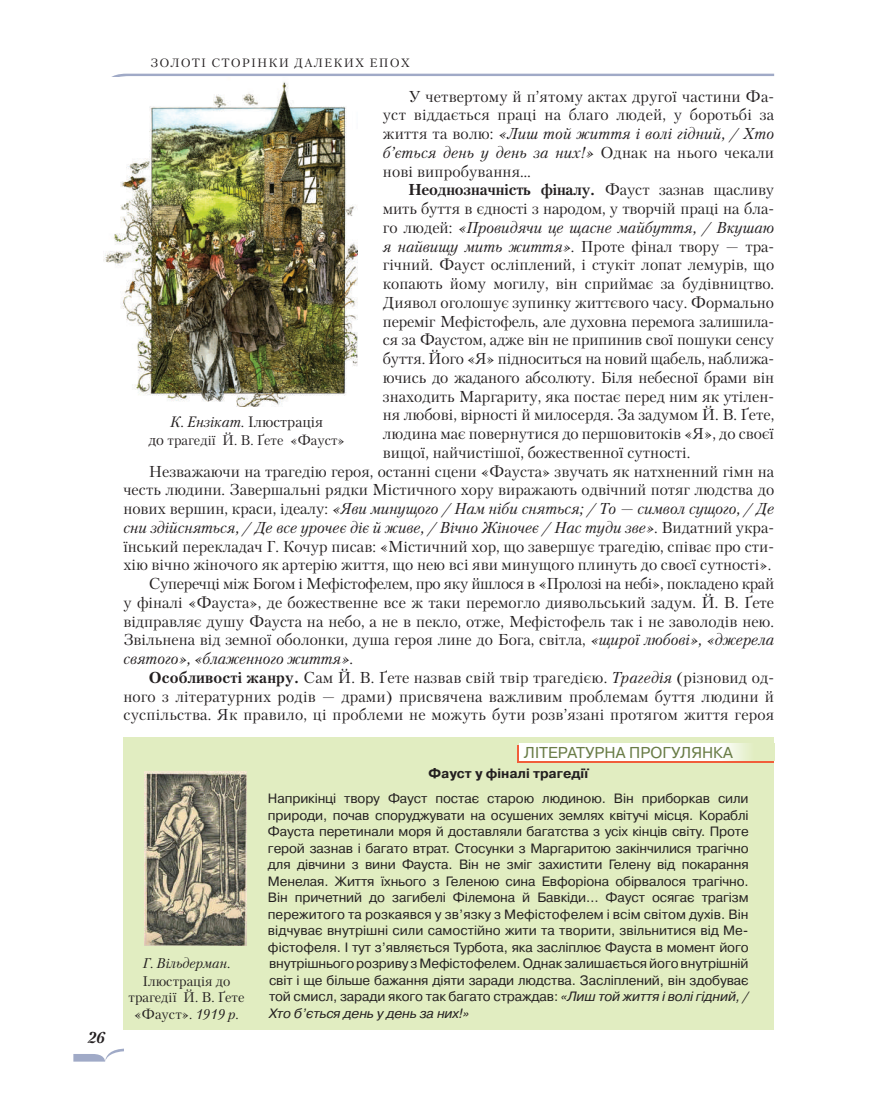
<style>
.page{position:relative;width:872px;height:1106px;background:#fff}
.page>*{position:absolute;margin:0;border:0;box-sizing:border-box;transform-origin:0 0}
.t1{font:15.75px/18.8px "Petersburg C";color:#231f20;text-align:justify}
.t2{font:italic 15.75px "Petersburg C";color:#231f20}
.t3{font:15.75px "Petersburg C";letter-spacing:-.02em;color:#231f20}
.t4{font:700 15.75px "Petersburg C";letter-spacing:-.01em;color:#231f20}
.t5{font:15.75px "Pragmatica C";color:#697c46}
.t6{font:italic 700 15.75px "Petersburg C";color:#231f20}
.t7{font:italic 15px "Petersburg C";color:#231f20}
.t8{font:13.95px/16.5px "Petersburg C";color:#231f20;text-align:center}
.t9{font:italic 13.95px "Petersburg C";color:#231f20}
.t10{font:13.5px/16.5px "Pragmatica C";letter-spacing:-.01em;color:#231f20}
.t11{font:700 13.5px "Pragmatica C";color:#231f20}
.t12{font:12px "Petersburg C";color:#231f20}
.s1{font-style:italic}
.s2{font-weight:400}
.s3{font-style:normal}
.s4{font-weight:700}
.s5{font-size:15px}
</style>
<div class="page">
<svg style="left:73px;top:1048px;width:50px;height:13px"></svg>
<svg style="left:111px;top:74px;width:663px;height:3px"></svg>
<div style="left:123px;top:737px;width:651px;height:292px;background:#e1edc1"></div>
<svg style="left:517px;top:745px;width:257px;height:17px"></svg>
<div style="left:519px;top:743px;width:188px;height:17px;background:#fff"></div>
<div style="left:701px;top:743px;width:73px;height:17px;background:linear-gradient(to right,#fff,#dae9b3)"></div>
<img style="left:104px;top:82px;width:254px;height:325px">
<img style="left:144px;top:771px;width:103px;height:174px">
<p class="t6" style="left:88px;top:1028px;width:18px">26</p>
<p class="t12" style="left:150px;top:55px;width:11px">золоті</p>
<p class="t12" style="left:211px;top:55px;width:11px">сторінки</p>
<p class="t12" style="left:294px;top:55px;width:11px">далеких</p>
<p class="t12" style="left:369px;top:55px;width:11px">епох</p>
<p class="t1" style="left:383px;top:86px;width:393px;text-indent:26px">У четвертому й п’ятому актах другої частини Фа&shy;уст віддається праці на благо людей, у боротьбі за життя та волю: <span class="s1">«Лиш той життя і волі гідний, / Хто б’ється день у день за них!»</span> Однак на нього чекали нові випробування…</p>
<p class="t4" style="left:408px;top:181px;width:367px">Неоднозначність фіналу. <span class="s2">Фауст зазнав щасливу</span></p>
<p class="t1" style="left:383px;top:199px;width:393px">мить буття в єдності з народом, у творчій праці на бла-</p>
<p class="t2" style="left:383px;top:218px;width:393px"><span class="s3">го людей:</span> «Провидячи це щасне майбуття, / Вкушаю</p>
<p class="t1" style="left:383px;top:236px;width:393px"><span class="s1">я найвищу мить життя»</span>. Проте фінал твору — тра-</p>
<p class="t1" style="left:383px;top:255px;width:393px">гічний. Фауст осліплений, і стукіт лопат лемурів, що</p>
<p class="t1" style="left:383px;top:274px;width:393px">копають йому могилу, він сприймає за будівництво.</p>
<p class="t1" style="left:383px;top:293px;width:393px">Диявол оголошує зупинку життєвого часу. Формально</p>
<p class="t1" style="left:383px;top:311px;width:393px">переміг Мефістофель, але духовна перемога залишила-</p>
<p class="t1" style="left:383px;top:330px;width:393px">ся за Фаустом, адже він не припинив свої пошуки сенсу</p>
<p class="t1" style="left:383px;top:349px;width:393px">буття. Його «Я» підноситься на новий щабель, наближа-</p>
<p class="t1" style="left:383px;top:368px;width:393px">ючись до жаданого абсолюту. Біля небесної брами він</p>
<p class="t1" style="left:383px;top:386px;width:393px">знаходить Маргариту, яка постає перед ним як утілен-</p>
<p class="t1" style="left:383px;top:405px;width:393px">ня любові, вірності й милосердя. За задумом Й. В. Ґете,</p>
<p class="t1" style="left:383px;top:424px;width:393px">людина має повернутися до першовитоків «Я», до своєї</p>
<p class="t1" style="left:383px;top:443px;width:309px">вищої, найчистішої, божественної сутності.</p>
<p class="t1" style="left:149px;top:461px;width:627px">Незважаючи на трагедію героя, останні сцени «Фауста» звучать як натхненний гімн на</p>
<p class="t1" style="left:123px;top:480px;width:652px">честь людини. Завершальні рядки Містичного хору виражають одвічний потяг людства до</p>
<p class="t2" style="left:123px;top:499px;width:652px"><span class="s3">нових вершин, краси, ідеалу:</span> «Яви минущого / Нам ніби сняться; / То — символ сущого, / Де</p>
<p class="t2" style="left:123px;top:518px;width:652px">сни здійсняться, / Де все урочеє діє й живе, / Вічно Жіночеє / Нас туди зве»<span class="s3">. Видатний укра-</span></p>
<p class="t1" style="left:123px;top:536px;width:652px">їнський перекладач Г. Кочур писав: «Містичний хор, що завершує трагедію, співає про сти-</p>
<p class="t1" style="left:123px;top:555px;width:649px">хію вічно жіночого як артерію життя, що нею всі яви минущого плинуть до своєї сутності».</p>
<p class="t3" style="left:149px;top:574px;width:627px">Суперечці між Богом і Мефістофелем, про яку йшлося в «Пролозі на небі», покладено край</p>
<p class="t1" style="left:123px;top:593px;width:652px">у фіналі «Фауста», де божественне все ж таки перемогло диявольський задум. Й. В. Ґете</p>
<p class="t1" style="left:123px;top:611px;width:652px">відправляє душу Фауста на небо, а не в пекло, отже, Мефістофель так і не заволодів нею.</p>
<p class="t1" style="left:123px;top:630px;width:652px">Звільнена від земної оболонки, душа героя лине до Бога, світла, <span class="s1">«щирої любові», «джерела</span></p>
<p class="t2" style="left:123px;top:649px;width:231px">святого», «блаженного життя»<span class="s3">.</span></p>
<p class="t1" style="left:149px;top:667px;width:627px"><span class="s4">Особливості жанру.</span> Сам Й. В. Ґете назвав свій твір трагедією. <span class="s1">Трагедія</span> (різновид од-</p>
<p class="t1" style="left:123px;top:686px;width:652px">ного з літературних родів — драми) присвячена важливим проблемам буття людини й</p>
<p class="t1" style="left:123px;top:705px;width:652px">суспільства. Як правило, ці проблеми не можуть бути розв’язані протягом життя героя</p>
<p class="t5" style="left:524px;top:743px;width:210px">ЛІТЕРАТУРНА ПРОГУЛЯНКА</p>
<p class="t11" style="left:428px;top:766px;width:161px">Фауст у фіналі трагедії</p>
<p class="t10" style="left:268px;top:790px;width:482px">Наприкінці твору Фауст постає старою людиною. Він приборкав сили природи, почав споруджувати на осушених землях квітучі місця. Кораблі Фауста перетинали моря й доставляли багатства з усіх кінців світу. Проте герой зазнав і багато втрат. Стосунки з Маргаритою закінчилися трагічно для дівчини з вини Фауста. Він не зміг захистити Гелену від покарання Менелая. Життя їхнього з Геленою сина Евфоріона обірвалося трагічно.<br>Він причетний до загибелі Філемона й Бавкіди… Фауст осягає трагізм пережитого та розкаявся у зв’язку з Мефістофелем і всім світом духів. Він відчуває внутрішні сили самостійно жити та творити, звільнитися від Ме&shy;фістофеля. І тут з’являється Турбота, яка засліплює Фауста в момент його внутрішнього розриву з Мефістофелем. Однак залишається його внутрішній світ і ще більше бажання діяти заради людства. Засліплений, він здобуває той смисл, заради якого так багато страждав: <span class="s1">«Лиш той життя і волі гідний, / Хто б’ється день у день за них!»</span></p>
<p class="t7" style="left:170px;top:413px;width:155px">К. Ензікат. <span class="s3">Ілюстрація</span></p>
<p class="t8" style="left:148px;top:432px;width:198px"><span class="s5">до</span> трагедії Й. В. Ґете «Фауст»</p>
<p class="t9" style="left:143px;top:954px;width:89px">Г. Вільдерман.</p>
<p class="t8" style="left:129px;top:972px;width:117px">Ілюстрація до трагедії Й. В. Ґете «Фауст». <span class="s1">1919 р.</span></p>
</div>
